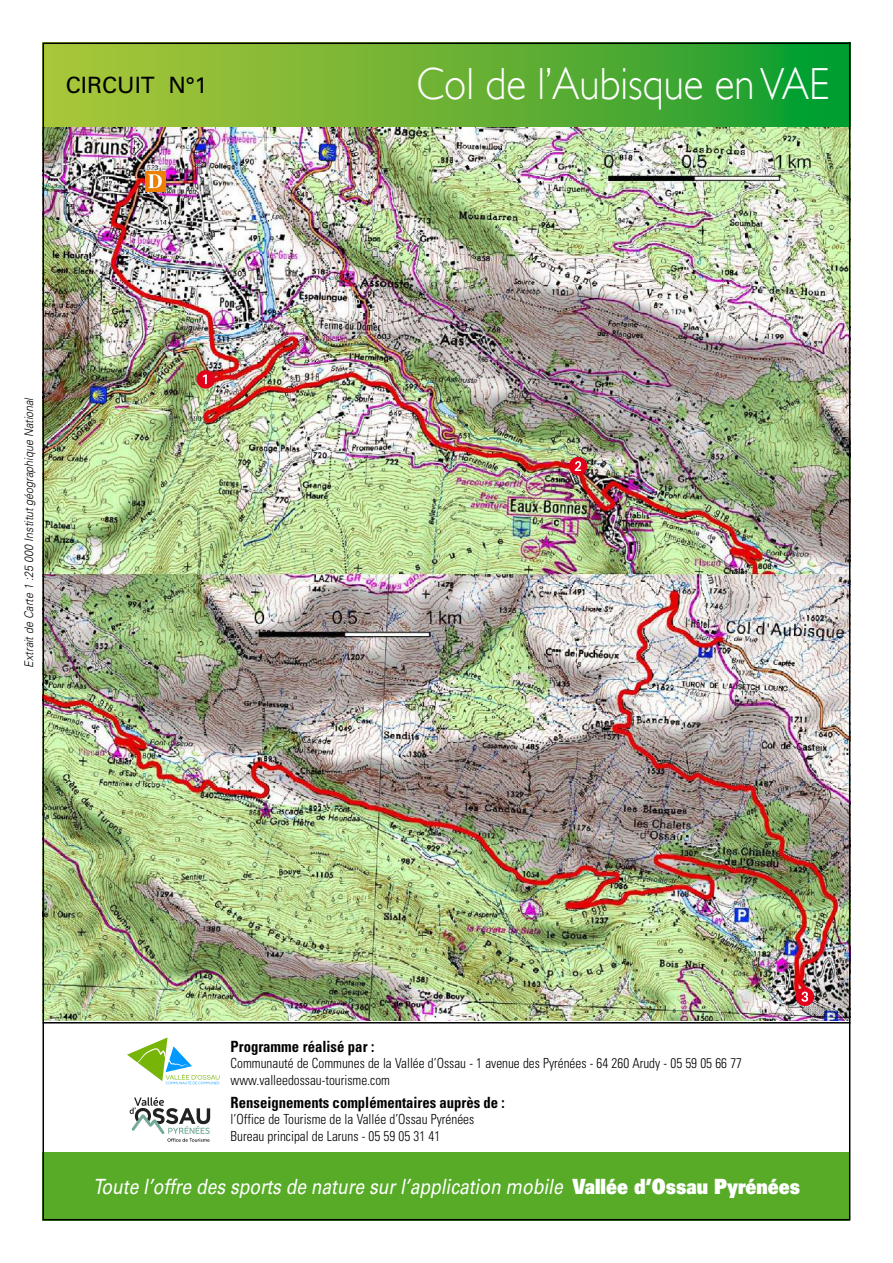
<style>
.page{position:relative;width:893px;height:1263px;background:#fff}
.page>*{position:absolute;margin:0;border:0;box-sizing:border-box;transform-origin:0 0}
.t1{font:300 45px "Gill Sans";color:#fff;scale:.91 1}
.t2{font:22.5px "Univers LT Std";color:#000}
.t3{font:italic 21px "Univers LT Std";color:#fff;scale:.83 1}
.t4{font:700 condensed 15.45px "Univers LT Std";color:#000;scale:.95 1}
.t5{font:300 condensed 13.95px/16.5px "Univers LT Std";color:#000;scale:.95 1}
.t6{font:italic 300 12px "Univers LT Std";color:#000;scale:.9 1}
.s1{font-family:"Univers LT Std X Black";font-style:normal}
</style>
<div class="page">
<img style="left:42px;top:42px;width:809px;height:1179px">
<hr style="left:43px;top:1022px;width:807px;height:1px;background:#000">
<h2 class="t2" style="left:66px;top:72px;width:143px">CIRCUIT N°1</h2>
<h1 class="t1" style="left:416px;top:58px;width:455px">Col de l’Aubisque en VAE</h1>
<p class="t6" style="left:22px;top:668px;width:302px;rotate:-90deg">Extrait de Carte 1 :25 000 Institut géographique National</p>
<p class="t4" style="left:231px;top:1037px;width:153px">Programme réalisé par :</p>
<p class="t5" style="left:231px;top:1055px;width:540px">Communauté de Communes de la Vallée d’Ossau - 1 avenue des Pyrénées - 64 260 Arudy - 05 59 05 66 77 www.valleedossau-tourisme.com</p>
<p class="t4" style="left:231px;top:1092px;width:290px">Renseignements complémentaires auprès de :</p>
<p class="t5" style="left:231px;top:1111px;width:258px">l’Office de Tourisme de la Vallée d’Ossau Pyrénées<br>Bureau principal de Laruns - 05 59 05 31 41</p>
<h3 class="t3" style="left:93px;top:1174px;width:853px">Toute l’offre des sports de nature sur l’application mobile <span class="s1">Vallée d’Ossau Pyrénées</span></h3>
</div>
